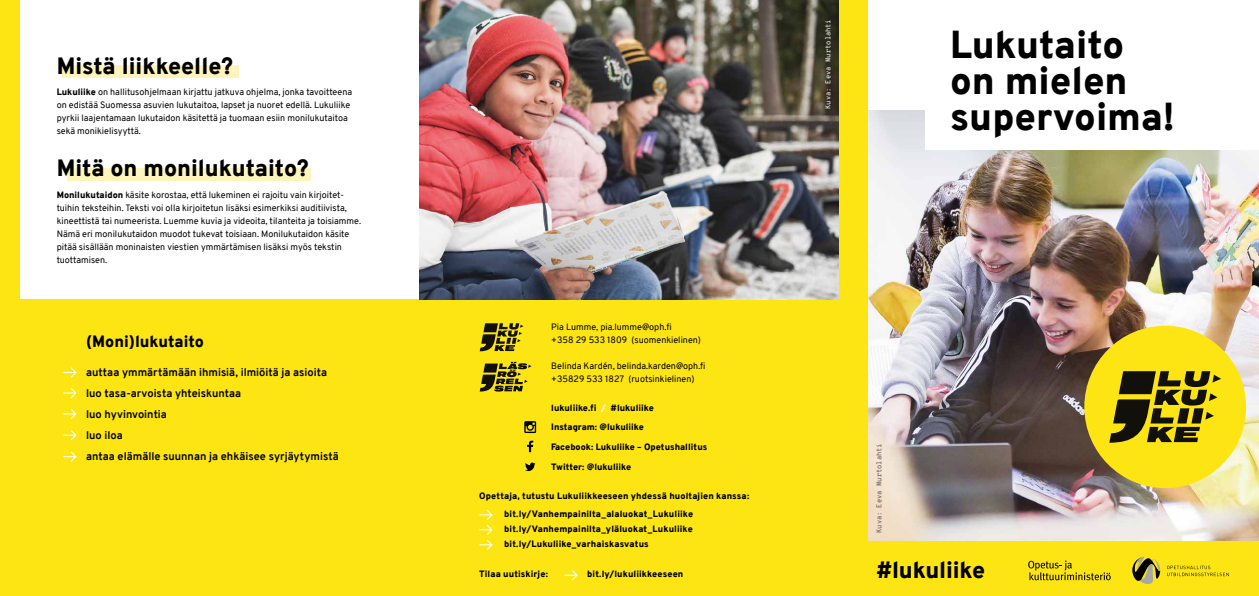
<style>
.page{position:relative;width:1259px;height:596px;background:#fff}
.page>*{position:absolute;margin:0;border:0;box-sizing:border-box;transform-origin:0 0}
.t1{font:900 38px/36px "Overpass";color:#000}
.t2{font:900 23px "Overpass";color:#000}
.t3{font:900 16px "Overpass";color:#000}
.t4{font:700 11px/21px "Overpass";color:#000}
.t5{font:9px/13px "Overpass";color:#000}
.t6{font:900 9px/19.7px "Overpass";letter-spacing:.01em;color:#000}
.t7{font:7px "Overpass Mono";letter-spacing:-.01em;color:#fff}
.t8{font:7px "Overpass Mono";letter-spacing:-.01em;color:#575756}
.s1{font-weight:900}
.s2{color:#fff}
</style>
<div class="page">
<div style="left:68px;top:168px;width:243px;height:12px;background:#fff5bc"></div>
<div style="left:62px;top:65px;width:177px;height:13px;background:#fff5bc"></div>
<div style="left:864px;top:538px;width:395px;height:57px;background:#fde513"></div>
<img style="left:867px;top:111px;width:392px;height:429px">
<div style="left:0;top:0;width:20px;height:595px;background:#fde513"></div>
<div style="left:420px;top:299px;width:419px;height:296px;background:#fde513"></div>
<div style="left:20px;top:299px;width:400px;height:296px;background:#fde513"></div>
<img style="left:420px;top:0;width:419px;height:299px">
<div style="left:839px;top:0;width:28px;height:595px;background:#fde513"></div>
<div style="left:1084px;top:325px;width:162px;height:163px;background:#fde513;border-radius:50%"></div>
<svg style="left:1109px;top:371px;width:112px;height:71px"></svg>
<svg style="left:63px;top:388px;width:14px;height:10px"></svg>
<svg style="left:63px;top:367px;width:14px;height:11px"></svg>
<svg style="left:63px;top:409px;width:14px;height:10px"></svg>
<svg style="left:63px;top:430px;width:14px;height:11px"></svg>
<svg style="left:63px;top:451px;width:14px;height:11px"></svg>
<svg style="left:564px;top:570px;width:14px;height:10px"></svg>
<div style="left:925px;top:94px;width:334px;height:55px;background:#fff"></div>
<svg style="left:480px;top:361px;width:51px;height:30px"></svg>
<svg style="left:480px;top:323px;width:43px;height:28px"></svg>
<svg style="left:524px;top:421px;width:12px;height:12px"></svg>
<svg style="left:527px;top:440px;width:6px;height:12px"></svg>
<svg style="left:525px;top:462px;width:10px;height:8px"></svg>
<svg style="left:479px;top:509px;width:14px;height:41px"></svg>
<svg style="left:1167px;top:565px;width:61px;height:10px"></svg>
<svg style="left:1132px;top:556px;width:28px;height:28px"></svg>
<svg style="left:1028px;top:560px;width:82px;height:20px"></svg>
<h2 class="t2" style="left:57px;top:49px;width:178px">Mistä liikkeelle?</h2>
<p class="t5" style="left:57px;top:86px;width:297px"><span class="s1">Lukuliike</span> on hallitusohjelmaan kirjattu jatkuva ohjelma, jonka tavoitteena on edistää Suomessa asuvien lukutaitoa, lapset ja nuoret edellä. Lukuliike pyrkii laajentamaan lukutaidon käsitettä ja tuomaan esiin monilukutaitoa sekä monikielisyyttä.</p>
<h2 class="t2" style="left:57px;top:152px;width:254px">Mitä on monilukutaito?</h2>
<p class="t5" style="left:57px;top:188px;width:306px"><span class="s1">Monilukutaidon</span> käsite korostaa, että lukeminen ei rajoitu vain kirjoitet&shy;tuihin teksteihin. Teksti voi olla kirjoitetun lisäksi esimerkiksi auditiivista, kineettistä tai numeerista. Luemme kuvia ja videoita, tilanteita ja toisiamme.<br>Nämä eri monilukutaidon muodot tukevat toisiaan. Monilukutaidon käsite pitää sisällään moninaisten viestien ymmärtämisen lisäksi myös tekstin tuottamisen.</p>
<h3 class="t3" style="left:86px;top:330px;width:120px">(Moni)lukutaito</h3>
<p class="t4" style="left:86px;top:361px;width:254px">auttaa ymmärtämään ihmisiä, ilmiöitä ja asioita luo tasa-arvoista yhteiskuntaa<br>luo hyvinvointia<br>luo iloa<br>antaa elämälle suunnan ja ehkäisee syrjäytymistä</p>
<p class="t5" style="left:551px;top:320px;width:151px">Pia Lumme, pia.lumme@oph.fi<br>+358 29 533 1809 (suomenkielinen)</p>
<p class="t5" style="left:551px;top:359px;width:156px">Belinda Kardén, belinda.karden@oph.fi +35829 533 1827 (ruotsinkielinen)</p>
<p class="t6" style="left:551px;top:397px;width:158px">lukuliike.fi <span class="s2">/</span> #lukuliike<br>Instagram: @lukuliike<br>Facebook: Lukuliike – Opetushallitus<br>Twitter: @lukuliike</p>
<p class="t6" style="left:504px;top:487px;width:246px;line-height:17.8px;text-indent:-25px">Opettaja, tutustu Lukuliikkeeseen yhdessä huoltajien kanssa: bit.ly/Vanhempainilta_alaluokat_Lukuliike</p>
<p class="t6" style="left:504px;top:521px;width:190px;line-height:15px">bit.ly/Vanhempainilta_yläluokat_Lukuliike bit.ly/Lukuliike_varhaiskasvatus</p>
<p class="t7" style="left:823px;top:109px;width:91px;rotate:-90deg">Kuva: Eeva Murtolahti</p>
<h1 class="t1" style="left:950px;top:27px;width:226px">Lukutaito on mielen supervoima!</h1>
<p class="t8" style="left:874px;top:532px;width:91px;rotate:-90deg">Kuva: Eeva Murtolahti</p>
<p class="t6" style="left:479px;top:564px;width:70px">Tilaa uutiskirje:</p>
<p class="t6" style="left:587px;top:564px;width:98px">bit.ly/lukuliikkeeseen</p>
<h2 class="t2" style="left:876px;top:552px;width:110px">#lukuliike</h2>
</div>
